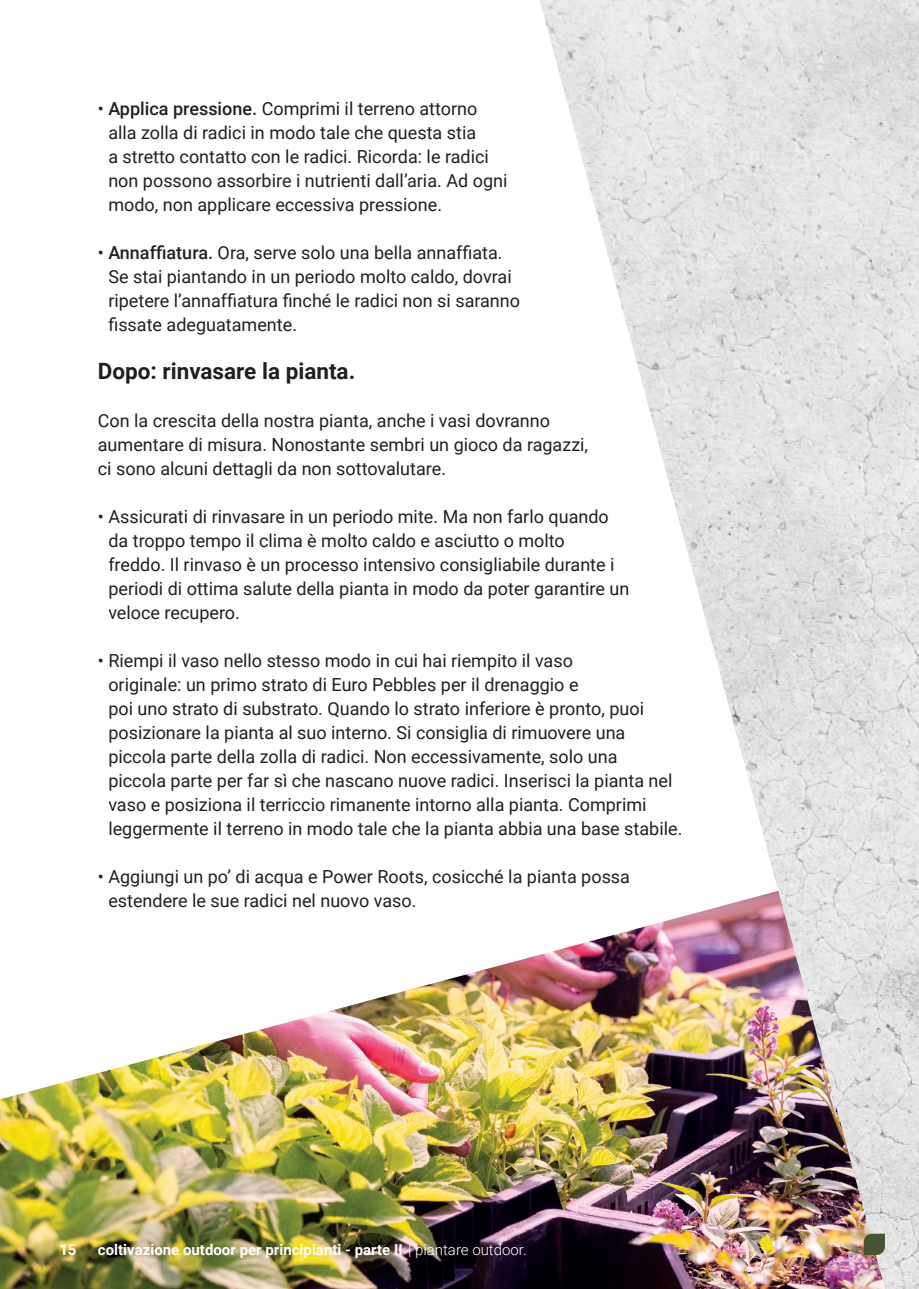
<style>
.page{position:relative;width:919px;height:1289px;background:#fff}
.page>*{position:absolute;margin:0;border:0;box-sizing:border-box;transform-origin:0 0}
.t1{font:700 22.5px "Roboto";color:#231f20}
.t2{font:18px/24px "Roboto";color:#231f20}
.t3{font:700 15px "Roboto";color:#fff}
.s1{font-weight:500}
.s2{font-weight:300}
</style>
<div class="page">
<img style="left:884px;top:0;width:34px;height:1288px">
<svg style="left:540px;top:0;width:344px;height:890px;fill:#e6e8e7"></svg>
<img style="left:0;top:890px;width:884px;height:398px">
<svg style="left:863px;top:1233px;width:21px;height:21px"></svg>
<p class="t2" style="left:108px;top:96px;width:400px;text-indent:-11px">• <span class="s1">Applica pressione.</span> Comprimi il terreno attorno alla zolla di radici in modo tale che questa stia<br>a stretto contatto con le radici. Ricorda: le radici non possono assorbire i nutrienti dall’aria. Ad ogni modo, non applicare eccessiva pressione.</p>
<p class="t2" style="left:108px;top:240px;width:413px;text-indent:-11px">• <span class="s1">Annaffiatura.</span> Ora, serve solo una bella annaffiata.<br>Se stai piantando in un periodo molto caldo, dovrai ripetere l’annaffiatura finché le radici non si saranno fissate adeguatamente.</p>
<p class="t1" style="left:98px;top:355px;width:259px">Dopo: rinvasare la pianta.</p>
<p class="t2" style="left:98px;top:408px;width:492px">Con la crescita della nostra pianta, anche i vasi dovranno aumentare di misura. Nonostante sembri un gioco da ragazzi, ci sono alcuni dettagli da non sottovalutare.</p>
<p class="t2" style="left:108px;top:504px;width:522px;text-indent:-11px">• Assicurati di rinvasare in un periodo mite. Ma non farlo quando da troppo tempo il clima è molto caldo e asciutto o molto<br>freddo. Il rinvaso è un processo intensivo consigliabile durante i periodi di ottima salute della pianta in modo da poter garantire un veloce recupero.</p>
<p class="t2" style="left:108px;top:648px;width:575px;text-indent:-11px">• Riempi il vaso nello stesso modo in cui hai riempito il vaso<br>originale: un primo strato di Euro Pebbles per il drenaggio e<br>poi uno strato di substrato. Quando lo strato inferiore è pronto, puoi posizionare la pianta al suo interno. Si consiglia di rimuovere una piccola parte della zolla di radici. Non eccessivamente, solo una<br>piccola parte per far sì che nascano nuove radici. Inserisci la pianta nel vaso e posiziona il terriccio rimanente intorno alla pianta. Comprimi leggermente il terreno in modo tale che la pianta abbia una base stabile.</p>
<p class="t2" style="left:108px;top:864px;width:523px;text-indent:-11px">• Aggiungi un po’ di acqua e Power Roots, cosicché la pianta possa estendere le sue radici nel nuovo vaso.</p>
<p class="t3" style="left:59px;top:1238px;width:19px">15</p>
<p class="t3" style="left:98px;top:1238px;width:430px">coltivazione outdoor per principianti - parte II <span class="s2">| piantare outdoor.</span></p>
</div>
